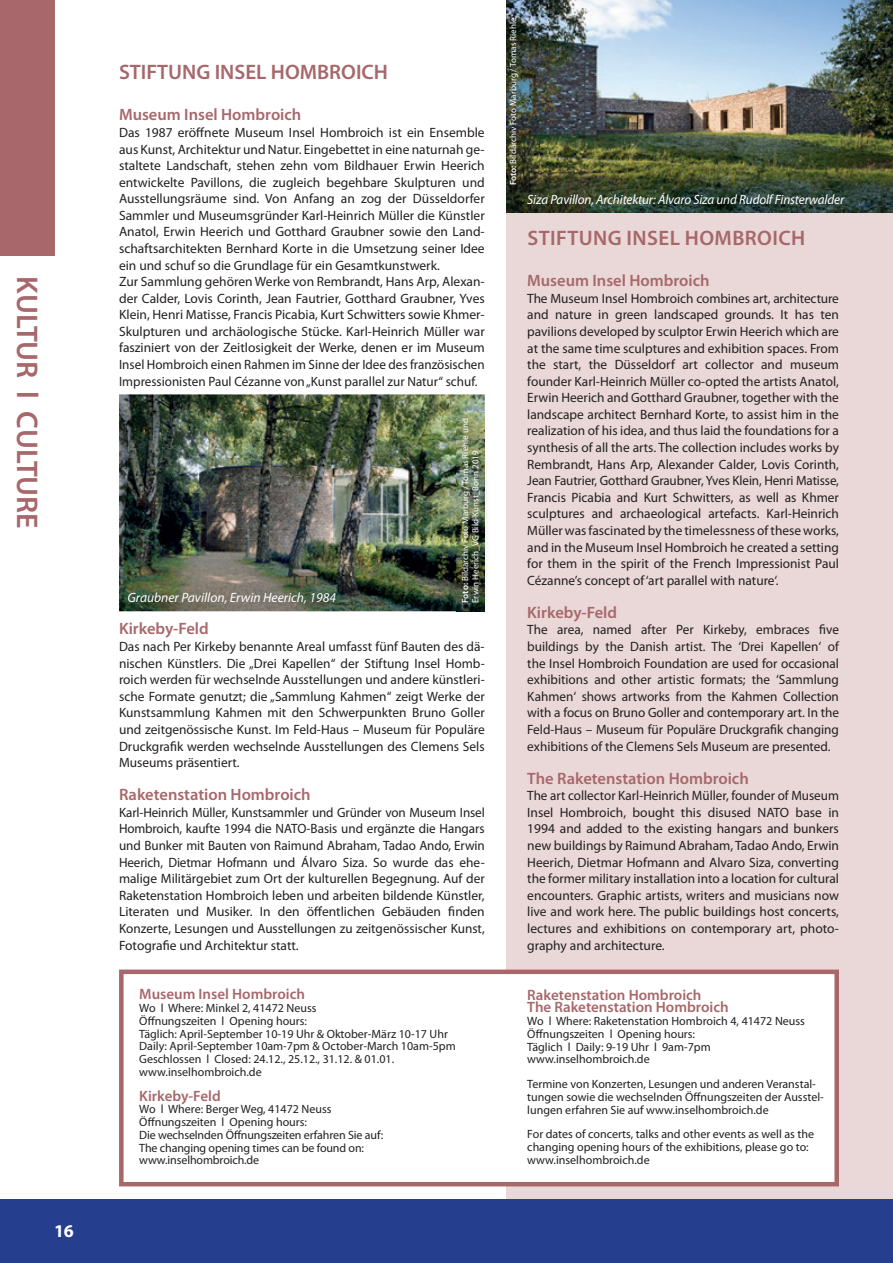
<style>
.page{position:relative;width:893px;height:1263px;background:#fff}
.page>*{position:absolute;margin:0;border:0;box-sizing:border-box;transform-origin:0 0}
.t1{font:600 30px "Myriad Pro";color:#a7676b}
.t2{font:600 21px "Myriad Pro";letter-spacing:.01em;color:#a7676b}
.t3{font:700 18px "Myriad Pro";color:#fff}
.t4{font:600 16.5px "Myriad Pro";color:#a7676b}
.t5{font:600 15px/12.8px "Myriad Pro";color:#a7676b}
.t6{font:13.5px/16.6px "Myriad Pro";color:#231f20;text-align:justify}
.t7{font:italic 13.5px "Myriad Pro";letter-spacing:-.01em;color:#fff}
.t8{font:12px/12.8px "Myriad Pro";color:#231f20}
.t9{font:9px/10.5px "Myriad Pro";color:#fff}
.s1{font-weight:600}
</style>
<div class="page">
<div style="left:506px;top:0;width:387px;height:1199px;background:#e9d8d7"></div>
<img style="left:506px;top:0;width:387px;height:213px">
<div style="left:0;top:0;width:54px;height:255px;background:#a7676b"></div>
<div style="left:119px;top:969px;width:720px;height:217px;background:#fff;border:4px solid #a7676b"></div>
<img style="left:119px;top:394px;width:366px;height:217px">
<div style="left:0;top:1199px;width:893px;height:64px;background:#253f8e"></div>
<img style="left:456px;top:460px;width:30px;height:152px">
<img style="left:456px;top:414px;width:29px;height:197px">
<h1 class="t1" style="left:44px;top:276px;width:254px;rotate:90deg">KULTUR l CULTURE</h1>
<h3 class="t3" style="left:54px;top:1221px;width:21px">16</h3>
<h2 class="t2" style="left:119px;top:60px;width:270px">STIFTUNG INSEL HOMBROICH</h2>
<p class="t4" style="left:119px;top:106px;width:184px">Museum Insel Hombroich</p>
<p class="t6" style="left:119px;top:124px;width:367px;text-align:left">Das 1987 eröffnete Museum Insel Hombroich ist ein Ensemble aus Kunst, Architektur und Natur. Eingebettet in eine naturnah ge&shy;staltete Landschaft, stehen zehn vom Bildhauer Erwin Heerich entwickelte Pavillons, die zugleich begehbare Skulpturen und Ausstellungsräume sind. Von Anfang an zog der Düsseldorfer Sammler und Museumsgründer Karl-Heinrich Müller die Künstler Anatol, Erwin Heerich und Gotthard Graubner sowie den Land&shy;schaftsarchitekten Bernhard Korte in die Umsetzung seiner Idee ein und schuf so die Grundlage für ein Gesamtkunstwerk.<br>Zur Sammlung gehören Werke von Rembrandt, Hans Arp, Alexan&shy;der Calder, Lovis Corinth, Jean Fautrier, Gotthard Graubner, Yves Klein, Henri Matisse, Francis Picabia, Kurt Schwitters sowie Khmer-Skulpturen und archäologische Stücke. Karl-Heinrich Müller war fasziniert von der Zeitlosigkeit der Werke, denen er im Museum Insel Hombroich einen Rahmen im Sinne der Idee des französischen Impressionisten Paul Cézanne von „Kunst parallel zur Natur“ schuf.</p>
<p class="t7" style="left:128px;top:590px;width:210px">Graubner Pavillon, Erwin Heerich, 1984</p>
<p class="t9" style="left:460px;top:603px;width:186px;rotate:-90deg"><span class="s1">Foto:</span> Bildarchiv Foto Marburg / Tomas Riehle und<br>Erwin Heerich_VG Bild-Kunst_Bonn 2019</p>
<p class="t4" style="left:119px;top:620px;width:91px">Kirkeby-Feld</p>
<p class="t6" style="left:119px;top:638px;width:367px">Das nach Per Kirkeby benannte Areal umfasst fünf Bauten des dä&shy;nischen Künstlers. Die „Drei Kapellen“ der Stiftung Insel Homb&shy;roich werden für wechselnde Ausstellungen und andere künstleri&shy;sche Formate genutzt; die „Sammlung Kahmen“ zeigt Werke der Kunstsammlung Kahmen mit den Schwerpunkten Bruno Goller und zeitgenössische Kunst. Im Feld-Haus – Museum für Populäre Druck grafik werden wechselnde Ausstellungen des Clemens Sels Museums präsentiert.</p>
<p class="t4" style="left:119px;top:786px;width:193px">Raketenstation Hombroich</p>
<p class="t6" style="left:119px;top:804px;width:367px">Karl-Heinrich Müller, Kunstsammler und Gründer von Museum Insel Hombroich, kaufte 1994 die NATO-Basis und ergänzte die Hangars und Bunker mit Bauten von Raimund Abraham, Tadao Ando, Erwin Heerich, Dietmar Hofmann und Álvaro Siza. So wurde das ehe&shy;malige Militärgebiet zum Ort der kulturellen Begegnung. Auf der Raketenstation Hombroich leben und arbeiten bildende Künstler, Literaten und Musiker. In den öffentlichen Gebäuden finden Konzerte, Lesungen und Ausstellungen zu zeitgenössischer Kunst, Fotografie und Architektur statt.</p>
<p class="t5" style="left:139px;top:988px;width:167px">Museum Insel Hombroich</p>
<p class="t8" style="left:139px;top:1002px;width:318px">Wo l Where: Minkel 2, 41472 Neuss<br>Öffnungszeiten l Opening hours:<br>Täglich: April-September 10-19 Uhr &amp; Oktober-März 10-17 Uhr Daily: April-September 10am-7pm &amp; October-March 10am-5pm Geschlossen l Closed: 24.12., 25.12., 31.12. &amp; 01.01. www.inselhombroich.de</p>
<p class="t5" style="left:139px;top:1089px;width:83px">Kirkeby-Feld</p>
<p class="t8" style="left:139px;top:1103px;width:245px">Wo l Where: Berger Weg, 41472 Neuss Öffnungszeiten l Opening hours:<br>Die wechselnden Öffnungszeiten erfahren Sie auf:<br>The changing opening times can be found on: www.inselhombroich.de</p>
<p class="t9" style="left:508px;top:185px;width:169px;rotate:-90deg"><span class="s1">Foto:</span> Bildarchiv Foto Marburg / Tomas Riehle</p>
<p class="t7" style="left:527px;top:192px;width:318px">Siza Pavillon, Architektur: Álvaro Siza und Rudolf Finsterwalder</p>
<h2 class="t2" style="left:527px;top:227px;width:279px">STIFTUNG INSEL HOMBROICH</h2>
<p class="t4" style="left:527px;top:271px;width:184px">Museum Insel Hombroich</p>
<p class="t6" style="left:527px;top:290px;width:313px">The Museum Insel Hombroich combines art, architecture and nature in green landscaped grounds. It has ten pa vilions developed by sculptor Erwin Heerich which are at the same time sculptures and exhibition spaces. From the start, the Düsseldorf art collector and museum founder Karl-Heinrich Müller co-opted the artists Anatol, Erwin Heerich and Gotthard Graubner, together with the landscape architect Bernhard Korte, to assist him in the realization of his idea, and thus laid the foundations for a synthesis of all the arts. The collection includes works by Rembrandt, Hans Arp, Alexander Calder, Lovis Corinth, Jean Fautrier, Gotthard Graubner, Yves Klein, Henri Matisse, Francis Picabia and Kurt Schwitters, as well as Khmer sculptures and archaeo logical artefacts. Karl-Heinrich Müller was fas cinated by the timelessness of these works, and in the Museum Insel Hombroich he created a setting for them in the spirit of the French Impressionist Paul Cézanne’s concept of ‘art parallel with nature‘.</p>
<p class="t4" style="left:527px;top:603px;width:91px">Kirkeby-Feld</p>
<p class="t6" style="left:527px;top:622px;width:313px">The area, named after Per Kirkeby, embraces five buildings by the Danish artist. The ‘Drei Kapellen‘ of the Insel Hombroich Foundation are used for occasional ex hibitions and other artistic formats; the ‘Sammlung Kahmen‘ shows artworks from the Kahmen Collection with a focus on Bruno Goller and contemporary art. In the Feld-Haus – Museum für Populäre Druckgrafik changing exhibitions of the Clemens Sels Museum are presented.</p>
<p class="t4" style="left:527px;top:769px;width:223px">The Raketenstation Hombroich</p>
<p class="t6" style="left:527px;top:788px;width:313px">The art collector Karl-Heinrich Müller, founder of Museum Insel Hombroich, bought this disused NATO base in 1994 and added to the existing hangars and bunkers new buildings by Raimund Abraham, Tadao Ando, Erwin Heerich, Dietmar Hofmann and Alvaro Siza, converting the former military installation into a location for cultural encounters. Graphic artists, writers and musicians now live and work here. The public buildings host concerts, lectures and exhibitions on contemporary art, photo&shy;graphy and architecture.</p>
<p class="t5" style="left:527px;top:988px;width:203px">Raketenstation Hombroich<br>The Raketenstation Hombroich</p>
<p class="t8" style="left:527px;top:1015px;width:279px">Wo l Where: Raketenstation Hombroich 4, 41472 Neuss Öffnungszeiten l Opening hours:<br>Täglich l Daily: 9-19 Uhr l 9am-7pm www.inselhombroich.de</p>
<p class="t8" style="left:527px;top:1078px;width:298px">Termine von Konzerten, Lesungen und anderen Veranstal&shy;tungen sowie die wechselnden Öffnungszeiten der Ausstel&shy;lungen er fahren Sie auf www.inselhombroich.de</p>
<p class="t8" style="left:527px;top:1128px;width:288px">For dates of concerts, talks and other events as well as the changing opening hours of the exhibitions, please go to: www.inselhombroich.de</p>
</div>
